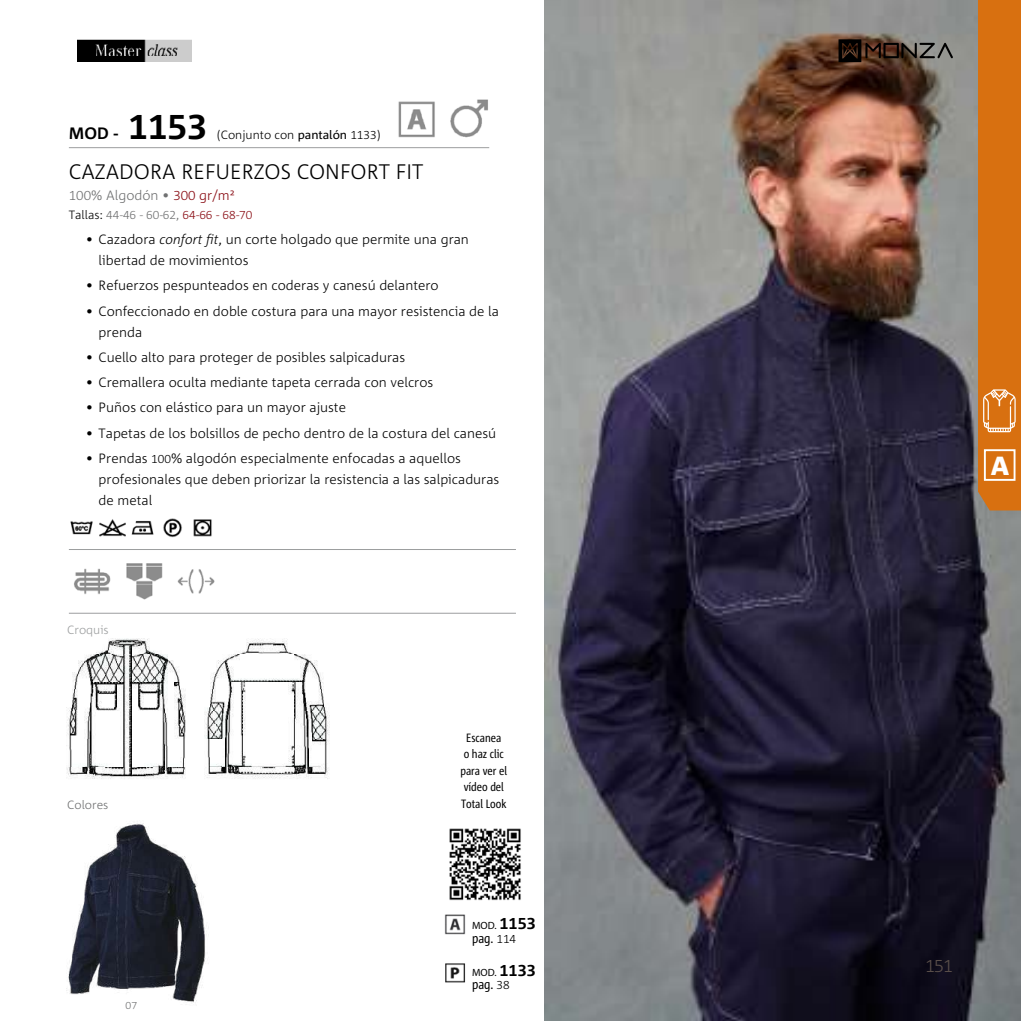
<style>
.page{position:relative;width:1021px;height:1021px;background:#fff}
.page>*{position:absolute;margin:0;border:0;box-sizing:border-box;transform-origin:0 0}
.t1{font:800 26.25px "Corpid";color:#fff}
.t2{font:300 21px "Corpid";color:#000}
.t3{font:300 18px "Corpid Caps";color:#5a4f4a}
.t4{font:700 16.5px "Corpid";color:#000}
.t5{font:300 13.5px/21px "Corpid";color:#000}
.t6{font:300 13.5px "Corpid";color:#707172}
.t7{font:13.5px "Corpid Cd";color:#000}
.t8{font:12px/16.5px "Corpid Cd Bold";color:#000;text-align:center}
.t9{font:300 12px "Corpid Caps";color:#707172}
.t10{font:300 12px "Corpid";color:#000}
.t11{font:300 12px "Corpid";color:#9c9e9f}
.t12{font:300 12px "Corpid";color:#707172}
.t13{font:10.5px "Myriad Pro";color:#000}
.t14{font:300 10.5px "Corpid Caps";color:#707172}
.s1{font-family:"Corpid Caps";font-size:36px}
.s2{font-weight:400}
.s3{font-family:"Corpid Caps"}
.s4{font-family:"Corpid Caps";color:#890c13}
.s5{color:#890c13}
.s6{font-family:"Corpid";color:#000}
.s7{font-family:"Corpid"}
.s8{font-family:"Corpid";color:#890c13}
.s9{font-style:italic}
.s10{font-family:"Corpid Caps";font-size:12px}
.s11{font-family:"Corpid Caps";font-weight:700;font-size:16.5px}
.s12{font-family:"Corpid Caps";font-weight:300;font-size:12px}
</style>
<div class="page">
<img style="left:544px;top:0;width:476px;height:1020px">
<div style="left:978px;top:0;width:42px;height:491px;background:#d87010"></div>
<svg style="left:978px;top:491px;width:42px;height:19px"></svg>
<div style="left:983px;top:449px;width:32px;height:32px;border:2px solid #fff"></div>
<svg style="left:983px;top:389px;width:32px;height:43px"></svg>
<img style="left:66px;top:612px;width:270px;height:167px">
<hr style="left:69px;top:549px;width:447px;height:1px;background:#9c9e9f">
<hr style="left:69px;top:613px;width:447px;height:1px;background:#9c9e9f">
<img style="left:70px;top:521px;width:23px;height:14px">
<img style="left:99px;top:519px;width:26px;height:18px">
<img style="left:131px;top:520px;width:23px;height:15px">
<img style="left:163px;top:518px;width:19px;height:20px">
<img style="left:193px;top:519px;width:19px;height:18px">
<img style="left:74px;top:568px;width:37px;height:26px">
<img style="left:126px;top:563px;width:37px;height:37px">
<img style="left:177px;top:569px;width:38px;height:25px">
<hr style="left:69px;top:147px;width:420px;height:1px;background:#9c9e9f">
<img style="left:398px;top:101px;width:37px;height:37px">
<img style="left:450px;top:99px;width:38px;height:39px">
<img style="left:66px;top:823px;width:143px;height:180px">
<svg style="left:838px;top:39px;width:115px;height:23px;background:#4d4138"></svg>
<img style="left:77px;top:39px;width:114px;height:23px">
<img style="left:444px;top:914px;width:22px;height:21px">
<img style="left:445px;top:963px;width:21px;height:20px">
<img style="left:449px;top:828px;width:72px;height:73px">
<p class="t4" style="left:69px;top:124px;width:140px">MOD - <span class="s1">1153</span></p>
<p class="t10" style="left:217px;top:128px;width:165px">(Conjunto con <span class="s2">pantalón</span> <span class="s3">1133</span>)</p>
<h2 class="t2" style="left:69px;top:160px;width:356px">CAZADORA REFUERZOS CONFORT FIT</h2>
<p class="t6" style="left:69px;top:188px;width:167px"><span class="s3">100</span>% Algodón • <span class="s4">300</span> <span class="s5">gr/m²</span></p>
<p class="t9" style="left:69px;top:208px;width:185px"><span class="s6">Tallas:</span> 44<span class="s7">-</span>46 <span class="s7">-</span> 60<span class="s7">-</span>62<span class="s7">,</span> <span class="s5">64</span><span class="s8">-</span><span class="s5">66</span> <span class="s8">-</span> <span class="s5">68</span><span class="s8">-</span><span class="s5">70</span></p>
<p class="t5" style="left:99px;top:229px;width:372px;text-indent:-13px">• Cazadora <span class="s9">confort fit</span>, un corte holgado que permite una gran libertad de movimientos</p>
<p class="t5" style="left:86px;top:275px;width:354px">• Refuerzos pespunteados en coderas y canesú delantero</p>
<p class="t5" style="left:99px;top:300px;width:402px;text-indent:-13px">• Confeccionado en doble costura para una mayor resistencia de la prenda</p>
<p class="t5" style="left:86px;top:347px;width:321px">• Cuello alto para proteger de posibles salpicaduras</p>
<p class="t5" style="left:86px;top:372px;width:349px">• Cremallera oculta mediante tapeta cerrada con velcros</p>
<p class="t5" style="left:86px;top:397px;width:261px">• Puños con elástico para un mayor ajuste</p>
<p class="t5" style="left:86px;top:422px;width:412px">• Tapetas de los bolsillos de pecho dentro de la costura del canesú</p>
<p class="t5" style="left:99px;top:448px;width:402px;text-indent:-13px">• Prendas <span class="s10">100</span>% algodón especialmente enfocadas a aquellos profesionales que deben priorizar la resistencia a las salpicaduras de metal</p>
<p class="t11" style="left:67px;top:623px;width:43px">Croquis</p>
<p class="t12" style="left:67px;top:798px;width:43px">Colores</p>
<p class="t14" style="left:126px;top:999px;width:13px">07</p>
<p class="t8" style="left:460px;top:729px;width:48px">Escanea<br>o haz clic para ver el vídeo del<br>Total Look</p>
<p class="t13" style="left:472px;top:918px;width:65px">MOD. <span class="s11">1153</span></p>
<p class="t13" style="left:472px;top:966px;width:65px">MOD. <span class="s11">1133</span></p>
<p class="t7" style="left:472px;top:931px;width:46px">pag. <span class="s12">114</span></p>
<p class="t7" style="left:472px;top:977px;width:39px">pag. <span class="s12">38</span></p>
<h1 class="t1" style="left:990px;top:451px;width:20px">A</h1>
<h3 class="t3" style="left:925px;top:955px;width:29px">151</h3>
</div>
